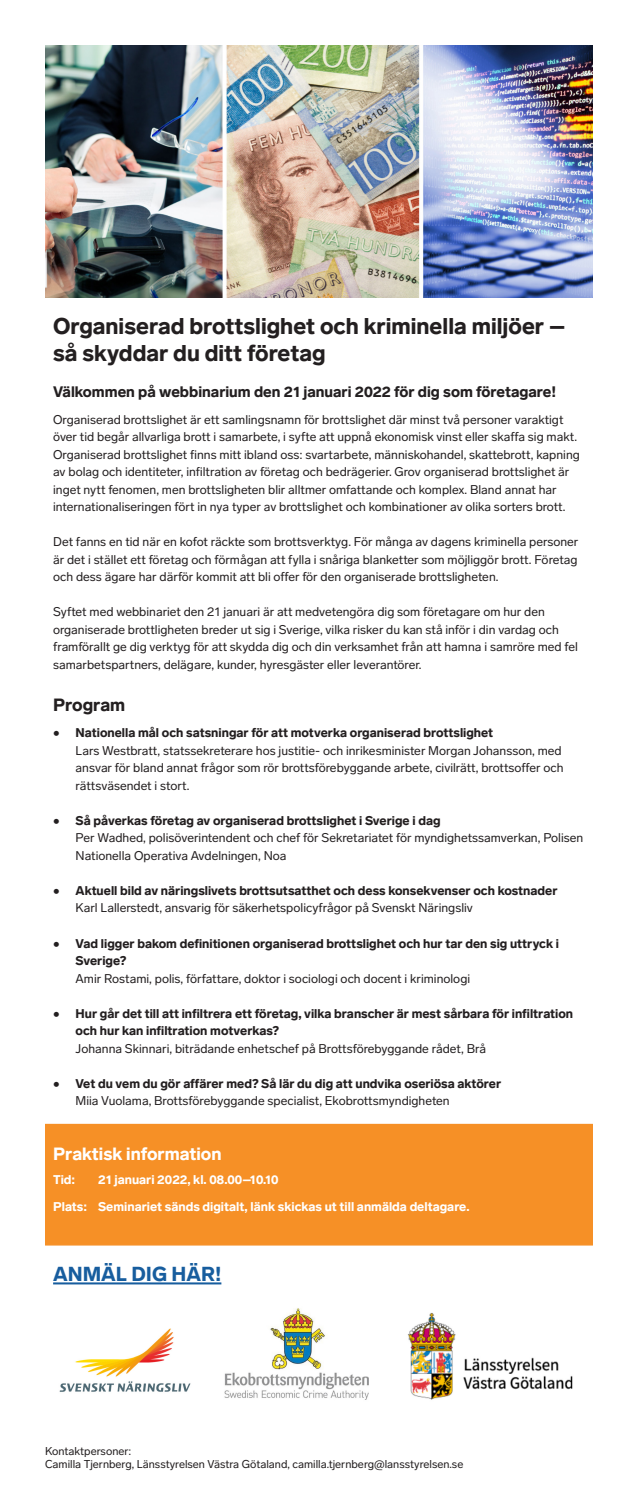
<style>
.page{position:relative;width:638px;height:1489px;background:#fff}
.page>*{position:absolute;margin:0;border:0;box-sizing:border-box;transform-origin:0 0}
.t1{font:900 22.5px/27px "Lab Grotesque";color:#231f20}
.t2{font:900 20px "Lab Grotesque";color:#175d9e}
.t3{font:900 17.5px "Lab Grotesque";color:#fff}
.t4{font:900 17.5px "Lab Grotesque";color:#231f20}
.t5{font:900 15px "Lab Grotesque";color:#231f20}
.t6{font:12.5px/17.5px "Lab Grotesque";color:#231f20}
.t7{font:900 12.5px/17.5px "Lab Grotesque";color:#231f20}
.t8{font:900 12.5px "Lab Grotesque";color:#fff}
.t9{font:11.25px "Lab Grotesque";color:#231f20}
.s1{font-weight:900}
.s2{font-weight:400}
</style>
<div class="page">
<div style="left:45px;top:1123px;width:548px;height:122px;background:#f69026;border:1px solid #f69026"></div>
<img style="left:45px;top:45px;width:548px;height:253px">
<hr style="left:53px;top:1282px;width:168px;height:2px;background:#175d9e">
<img style="left:59px;top:1308px;width:514px;height:92px">
<p class="t1" style="left:53px;top:313px;width:514px">Organiserad brottslighet och kriminella miljöer – så skyddar du ditt företag</p>
<p class="t5" style="left:53px;top:383px;width:504px">Välkommen på webbinarium den 21 januari 2022 för dig som företagare!</p>
<p class="t6" style="left:53px;top:410px;width:528px">Organiserad brottslighet är ett samlingsnamn för brottslighet där minst två personer varaktigt över tid begår allvarliga brott i samarbete, i syfte att uppnå ekonomisk vinst eller skaffa sig makt.<br>Organiserad brottslighet finns mitt ibland oss: svartarbete, människohandel, skattebrott, kapning av bolag och identiteter, infiltration av företag och bedrägerier. Grov organiserad brottslighet är inget nytt fenomen, men brottsligheten blir alltmer omfattande och komplex. Bland annat har internationaliseringen fört in nya typer av brottslighet och kombinationer av olika sorters brott.</p>
<p class="t6" style="left:53px;top:533px;width:527px;text-align:justify">Det fanns en tid när en kofot räckte som brottsverktyg. För många av dagens kriminella personer är det i stället ett företag och förmågan att fylla i snåriga blanketter som möjliggör brott. Företag och dess ägare har därför kommit att bli offer för den organiserade brottsligheten.</p>
<p class="t6" style="left:53px;top:603px;width:526px">Syftet med webbinariet den 21 januari är att medvetengöra dig som företagare om hur den organiserade brottligheten breder ut sig i Sverige, vilka risker du kan stå inför i din vardag och framförallt ge dig verktyg för att skydda dig och din verksamhet från att hamna i samröre med fel samarbetspartners, delägare, kunder, hyresgäster eller leverantörer.</p>
<p class="t4" style="left:53px;top:694px;width:74px">Program</p>
<p class="t6" style="left:76px;top:724px;width:489px;text-indent:-22px"><span class="s1">• Nationella mål och satsningar för att motverka organiserad brottslighet<br></span>Lars Westbratt, statssekreterare hos justitie- och inrikesminister Morgan Johansson, med ansvar för bland annat frågor som rör brottsförebyggande arbete, civilrätt, brottsoffer och rättsväsendet i stort.</p>
<p class="t6" style="left:76px;top:811px;width:509px;text-indent:-22px"><span class="s1">• Så påverkas företag av organiserad brottslighet i Sverige i dag<br></span>Per Wadhed, polisöverintendent och chef för Sekretariatet för myndighetssamverkan, Polisen<br>Nationella Operativa Avdelningen, Noa</p>
<p class="t7" style="left:76px;top:881px;width:483px;text-indent:-22px">• Aktuell bild av näringslivets brottsutsatthet och dess konsekvenser och kostnader<br><span class="s2">Karl Lallerstedt, ansvarig för säkerhetspolicyfrågor på Svenskt Näringsliv</span></p>
<p class="t7" style="left:76px;top:934px;width:485px;text-indent:-22px">• Vad ligger bakom definitionen organiserad brottslighet och hur tar den sig uttryck i<br>Sverige?<br><span class="s2">Amir Rostami, polis, författare, doktor i sociologi och docent i kriminologi</span></p>
<p class="t7" style="left:76px;top:1004px;width:499px;text-indent:-22px">• Hur går det till att infiltrera ett företag, vilka branscher är mest sårbara för infiltration och hur kan infiltration motverkas?<br><span class="s2">Johanna Skinnari, biträdande enhetschef på Brottsförebyggande rådet, Brå</span></p>
<p class="t6" style="left:76px;top:1074px;width:427px;text-indent:-22px"><span class="s1">• Vet du vem du gör affärer med? Så lär du dig att undvika oseriösa aktörer<br></span>Miia Vuolama, Brottsförebyggande specialist, Ekobrottsmyndigheten</p>
<p class="t3" style="left:53px;top:1143px;width:170px">Praktisk information</p>
<p class="t8" style="left:53px;top:1172px;width:24px">Tid:</p>
<p class="t8" style="left:98px;top:1172px;width:182px">21 januari 2022, kl. 08.00–10.10</p>
<p class="t8" style="left:53px;top:1199px;width:418px">Plats: Seminariet sänds digitalt, länk skickas ut till anmälda deltagare.</p>
<p class="t2" style="left:53px;top:1261px;width:170px">ANMÄL DIG HÄR!</p>
<p class="t9" style="left:45px;top:1443px;width:88px">Kontaktpersoner:</p>
<p class="t9" style="left:45px;top:1457px;width:420px">Camilla Tjernberg, Länsstyrelsen Västra Götaland, camilla.tjernberg@lansstyrelsen.se</p>
</div>
